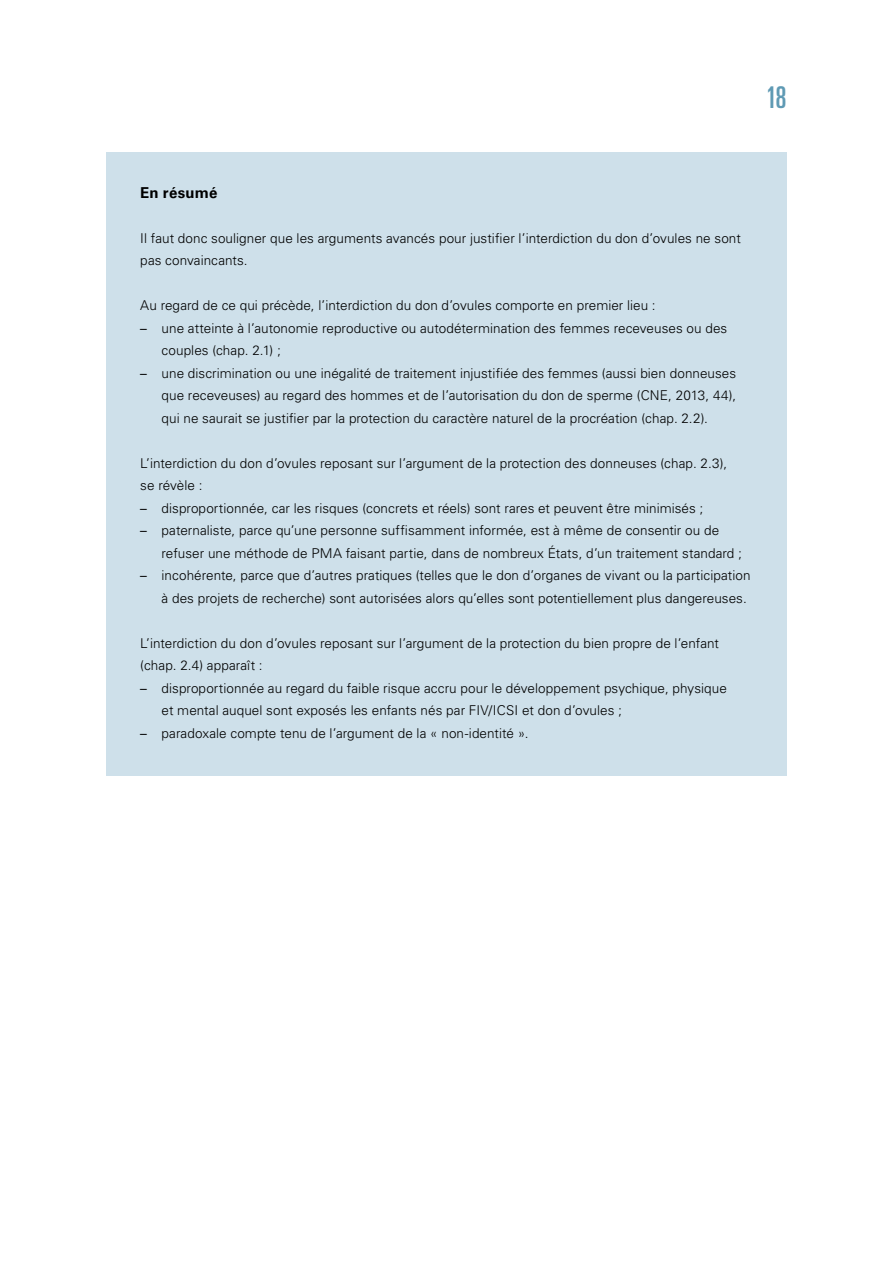
<style>
.page{position:relative;width:893px;height:1263px;background:#fff}
.page>*{position:absolute;margin:0;border:0;box-sizing:border-box;transform-origin:0 0}
.t1{font:ultra-condensed 30px "Univers LT Std";color:#5f9ab4}
.t2{font:700 15px "Univers LT Std";letter-spacing:.01em;color:#000}
.t3{font:300 13.5px/22.5px "Univers LT Std";letter-spacing:.005em;color:#000}
.s1{font-weight:400}
</style>
<div class="page">
<div style="left:106px;top:153px;width:681px;height:83px;background:#cee0ea"></div>
<div style="left:106px;top:199px;width:681px;height:104px;background:#cee0ea"></div>
<div style="left:106px;top:289px;width:681px;height:104px;background:#cee0ea"></div>
<div style="left:106px;top:334px;width:681px;height:126px;background:#cee0ea"></div>
<div style="left:106px;top:424px;width:681px;height:104px;background:#cee0ea"></div>
<div style="left:106px;top:491px;width:681px;height:104px;background:#cee0ea"></div>
<div style="left:106px;top:581px;width:681px;height:82px;background:#cee0ea"></div>
<div style="left:106px;top:649px;width:681px;height:104px;background:#cee0ea"></div>
<div style="left:106px;top:694px;width:681px;height:81px;background:#cee0ea"></div>
<h1 class="t1" style="left:766px;top:80px;width:22px">18</h1>
<p class="t2" style="left:140px;top:183px;width:79px">En résumé</p>
<p class="t3" style="left:140px;top:227px;width:602px">Il faut donc souligner que les arguments avancés pour justifier l’interdiction du don d’ovules ne sont pas convaincants.</p>
<p class="t3" style="left:140px;top:294px;width:517px">Au regard de ce qui précède, l’interdiction du don d’ovules comporte en premier lieu :</p>
<p class="t3" style="left:162px;top:317px;width:567px;text-indent:-21px"><span class="s1">–</span> une atteinte à l’autonomie reproductive ou autodétermination des femmes receveuses ou des couples (chap. 2.1) ;</p>
<p class="t3" style="left:162px;top:362px;width:576px;text-align:justify;text-indent:-21px"><span class="s1">–</span> une discrimination ou une inégalité de traitement injustifiée des femmes (aussi bien donneuses que receveuses) au regard des hommes et de l’autorisation du don de sperme (CNE, 2013, 44), qui ne saurait se justifier par la protection du caractère naturel de la procréation (chap. 2.2).</p>
<p class="t3" style="left:140px;top:452px;width:588px">L’interdiction du don d’ovules reposant sur l’argument de la protection des donneuses (chap. 2.3), se révèle :</p>
<p class="t3" style="left:140px;top:497px;width:564px"><span class="s1">–</span> disproportionnée, car les risques (concrets et réels) sont rares et peuvent être minimisés ;</p>
<p class="t3" style="left:162px;top:519px;width:582px;text-indent:-21px"><span class="s1">–</span> paternaliste, parce qu’une personne suffisamment informée, est à même de consentir ou de refuser une méthode de PMA faisant partie, dans de nombreux États, d’un traitement standard ;</p>
<p class="t3" style="left:140px;top:564px;width:612px;text-align:right"><span class="s1">–</span> incohérente, parce que d’autres pratiques (telles que le don d’organes de vivant ou la participation à des projets de recherche) sont autorisées alors qu’elles sont potentiellement plus dangereuses.</p>
<p class="t3" style="left:140px;top:632px;width:580px">L’interdiction du don d’ovules reposant sur l’argument de la protection du bien propre de l’enfant (chap. 2.4) apparaît :</p>
<p class="t3" style="left:162px;top:677px;width:567px;text-indent:-21px"><span class="s1">–</span> disproportionnée au regard du faible risque accru pour le développement psychique, physique et mental auquel sont exposés les enfants nés par FIV/ICSI et don d’ovules ;</p>
<p class="t3" style="left:140px;top:722px;width:390px"><span class="s1">–</span> paradoxale compte tenu de l’argument de la « non-identité ».</p>
</div>
